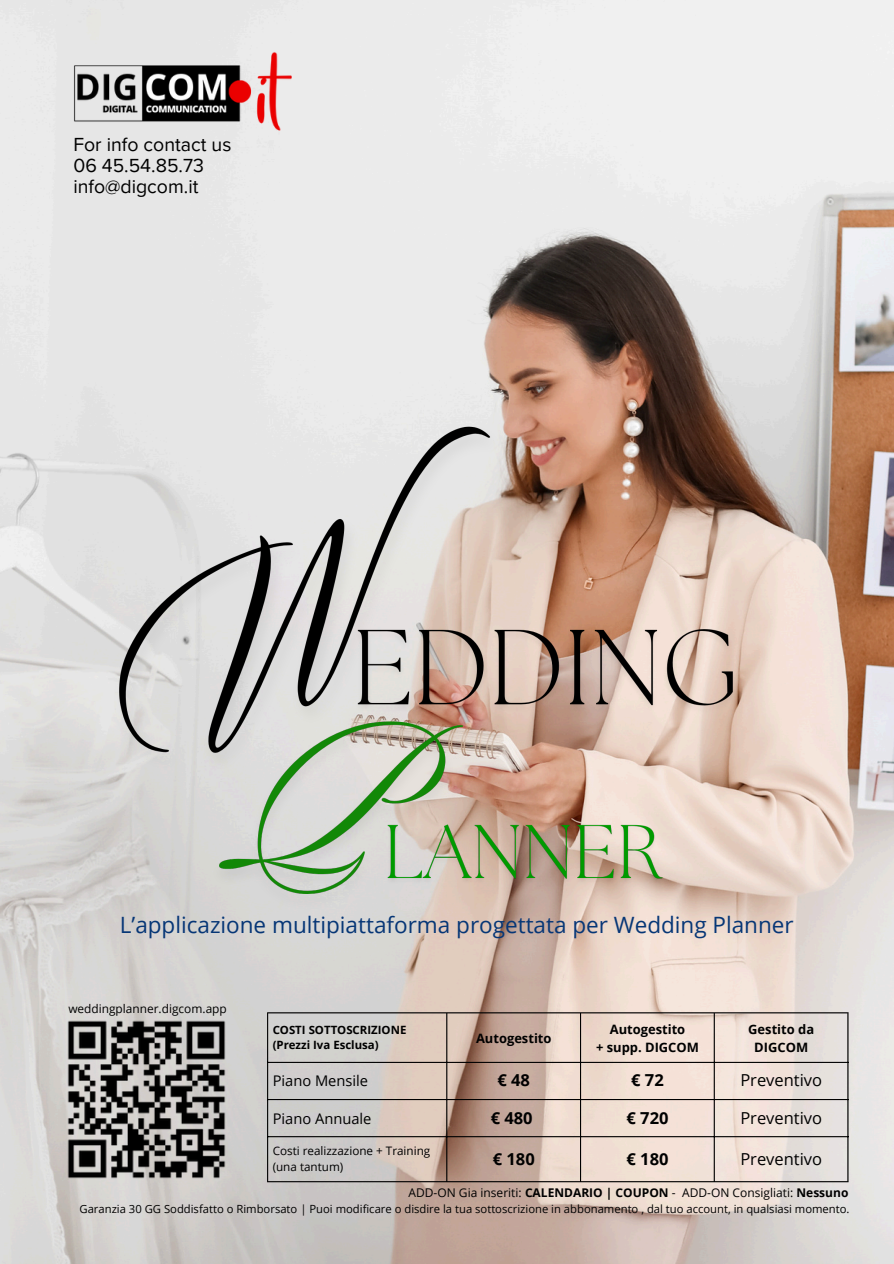
<style>
.page{position:relative;width:894px;height:1264px;background:#fff}
.page>*{position:absolute;margin:0;border:0;box-sizing:border-box;transform-origin:0 0}
.t1{font:22.5px "Open Sans";color:#063676}
.t2{font:19.5px/21.3px "Proxima Nova";color:#000}
.t3{font:16.5px "Open Sans";color:#000}
.t4{font:700 16.5px "Open Sans";color:#000}
.t5{font:14.7px "Open Sans";color:#000}
.t6{font:700 12.9px "Open Sans";color:#000}
.t7{font:12px "Open Sans";color:#000}
.t8{font:11.85px "Open Sans";color:#000}
.t9{font:11.7px/16.2px "Open Sans";color:#000}
.t10{font:700 11.4px "Open Sans";color:#000}
.t11{font:11.25px "Open Sans";color:#000}
.s1{font-weight:700}
</style>
<div class="page">
<img style="left:0;top:0;width:893px;height:1263px">
<img style="left:63px;top:1015px;width:167px;height:167px">
<hr style="left:267px;top:1013px;width:1px;height:168px;background:#000">
<hr style="left:446px;top:1013px;width:1px;height:168px;background:#000">
<hr style="left:580px;top:1013px;width:1px;height:168px;background:#000">
<hr style="left:713px;top:1013px;width:1px;height:168px;background:#000">
<hr style="left:847px;top:1013px;width:1px;height:168px;background:#000">
<hr style="left:267px;top:1012px;width:581px;height:1px;background:#000">
<hr style="left:267px;top:1061px;width:581px;height:1px;background:#000">
<hr style="left:267px;top:1098px;width:581px;height:2px;background:#000">
<hr style="left:267px;top:1136px;width:581px;height:1px;background:#000">
<hr style="left:267px;top:1181px;width:581px;height:1px;background:#000">
<img style="left:65px;top:42px;width:247px;height:101px">
<img style="left:621px;top:621px;width:121px;height:112px">
<img style="left:479px;top:818px;width:188px;height:80px">
<img style="left:41px;top:375px;width:580px;height:499px">
<img style="left:201px;top:692px;width:278px;height:257px">
<p class="t2" style="left:73px;top:134px;width:159px">For info contact us<br>06 45.54.85.73 info@digcom.it</p>
<p class="t1" style="left:120px;top:908px;width:675px">L’applicazione multipiattaforma progettata per Wedding Planner</p>
<p class="t8" style="left:68px;top:1000px;width:160px">weddingplanner.digcom.app</p>
<h4 class="t10" style="left:272px;top:1021px;width:135px">COSTI SOTTOSCRIZIONE</h4>
<h3 class="t10" style="left:272px;top:1037px;width:107px">(Prezzi Iva Esclusa)</h3>
<p class="t6" style="left:476px;top:1028px;width:77px">Autogestito</p>
<p class="t6" style="left:609px;top:1020px;width:77px">Autogestito</p>
<p class="t6" style="left:596px;top:1038px;width:104px">+ supp. DIGCOM</p>
<p class="t6" style="left:748px;top:1020px;width:67px">Gestito da</p>
<p class="t6" style="left:754px;top:1038px;width:55px">DIGCOM</p>
<p class="t5" style="left:272px;top:1070px;width:97px">Piano Mensile</p>
<p class="t4" style="left:497px;top:1068px;width:34px">€ 48</p>
<p class="t4" style="left:631px;top:1068px;width:34px">€ 72</p>
<p class="t3" style="left:740px;top:1068px;width:83px">Preventivo</p>
<p class="t5" style="left:272px;top:1107px;width:100px">Piano Annuale</p>
<p class="t4" style="left:490px;top:1105px;width:43px">€ 480</p>
<p class="t4" style="left:626px;top:1105px;width:43px">€ 720</p>
<p class="t3" style="left:740px;top:1105px;width:83px">Preventivo</p>
<p class="t9" style="left:272px;top:1142px;width:159px">Costi realizzazione + Training (una tantum)</p>
<p class="t4" style="left:492px;top:1146px;width:43px">€ 180</p>
<p class="t4" style="left:626px;top:1146px;width:43px">€ 180</p>
<p class="t3" style="left:740px;top:1146px;width:83px">Preventivo</p>
<p class="t7" style="left:408px;top:1184px;width:441px">ADD-ON Gia inseriti: <span class="s1">CALENDARIO | COUPON</span> - ADD-ON Consigliati: <span class="s1">Nessuno</span></p>
<p class="t11" style="left:79px;top:1200px;width:771px">Garanzia 30 GG Soddisfatto o Rimborsato | Puoi modificare o disdire la tua sottoscrizione in abbonamento , dal tuo account, in qualsiasi momento.</p>
</div>
